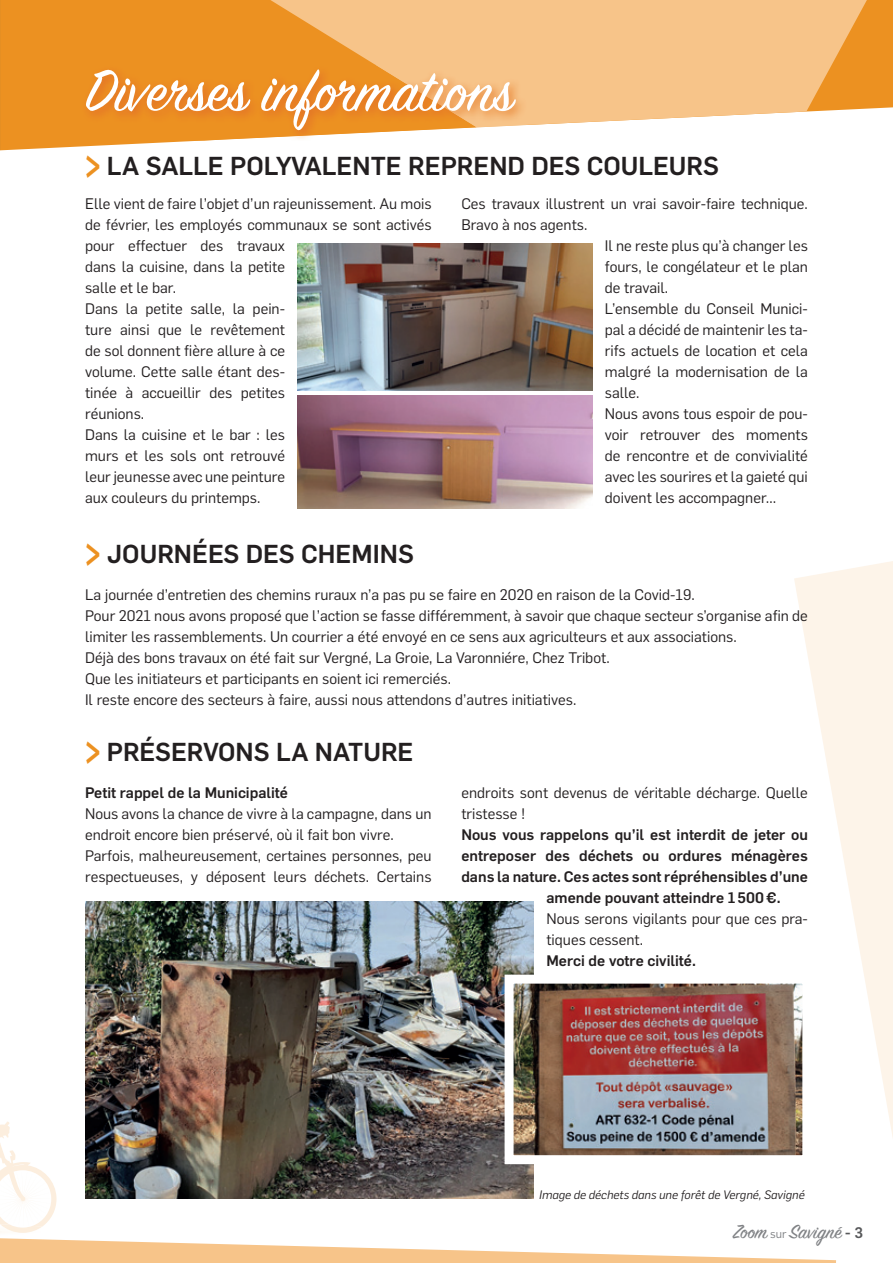
<style>
.page{position:relative;width:893px;height:1263px;background:#fff}
.page>*{position:absolute;margin:0;border:0;box-sizing:border-box;transform-origin:0 0}
.t1{font:64.5px "Sign Painter House Script";color:#fff}
.t2{font:500 25.5px "Flama";color:#231f20}
.t3{font:21.45px "Sign Painter House Script";color:#808285}
.t4{font:15px/21px "Flama";color:#231f20}
.t5{font:500 15px "Flama";color:#231f20}
.t6{font:italic 12px "Flama";color:#231f20}
.s1{font-weight:600;font-size:45px;color:#ec9121}
.s2{font-family:"Flama";font-size:11.7px}
.s3{font-family:"Flama";font-weight:500;font-size:15px;color:#57585a}
</style>
<div class="page">
<svg style="left:1px;top:0;width:892px;height:150px;fill:#ec9121"></svg>
<svg style="left:236px;top:0;width:642px;height:127px;fill:#f7c489"></svg>
<svg style="left:0;top:0;width:1px;height:150px"></svg>
<img style="left:82px;top:65px;width:444px;height:76px">
<img style="left:376px;top:65px;width:150px;height:62px">
<img style="left:298px;top:243px;width:294px;height:148px">
<img style="left:85px;top:901px;width:449px;height:220px">
<svg style="left:0;top:1121px;width:836px;height:142px"></svg>
<img style="left:0;top:1224px;width:42px;height:9px">
<svg style="left:794px;top:561px;width:99px;height:584px;fill:#fdf4e9"></svg>
<img style="left:298px;top:395px;width:294px;height:113px">
<img style="left:515px;top:985px;width:286px;height:169px">
<div style="left:505px;top:975px;width:306px;height:189px;border:9px solid #fff"></div>
<h1 class="t1" style="left:85px;top:69px;width:430px">Diverses informations</h1>
<h2 class="t2" style="left:85px;top:157px;width:636px"><span class="s1">&gt;</span> LA SALLE POLYVALENTE REPREND DES COULEURS</h2>
<p class="t4" style="left:85px;top:194px;width:348px">Elle vient de faire l’objet d’un rajeunissement. Au mois de février, les employés communaux se sont activés pour effectuer des travaux<br>dans la cuisine, dans la petite<br>salle et le bar.<br>Dans la petite salle, la pein-<br>ture ainsi que le revêtement<br>de sol donnent fière allure à ce<br>volume. Cette salle étant des-<br>tinée à accueillir des petites<br>réunions.<br>Dans la cuisine et le bar : les<br>murs et les sols ont retrouvé<br>leur jeunesse avec une peinture<br>aux couleurs du printemps.</p>
<p class="t4" style="left:461px;top:194px;width:348px">Ces travaux illustrent un vrai savoir-faire technique.</p>
<p class="t4" style="left:461px;top:215px;width:128px">Bravo à nos agents.</p>
<p class="t4" style="left:605px;top:236px;width:205px">Il ne reste plus qu’à changer les</p>
<p class="t4" style="left:605px;top:257px;width:205px">fours, le congélateur et le plan</p>
<p class="t4" style="left:605px;top:278px;width:65px">de travail.</p>
<p class="t4" style="left:605px;top:299px;width:205px">L’ensemble du Conseil Munici-</p>
<p class="t4" style="left:605px;top:320px;width:205px">pal a décidé de maintenir les ta-</p>
<p class="t4" style="left:605px;top:341px;width:205px">rifs actuels de location et cela</p>
<p class="t4" style="left:605px;top:362px;width:205px">malgré la modernisation de la</p>
<p class="t4" style="left:605px;top:383px;width:36px">salle.</p>
<p class="t4" style="left:605px;top:404px;width:205px">Nous avons tous espoir de pou-</p>
<p class="t4" style="left:605px;top:425px;width:205px">voir retrouver des moments</p>
<p class="t4" style="left:605px;top:446px;width:205px">de rencontre et de convivialité</p>
<p class="t4" style="left:605px;top:467px;width:204px">avec les sourires et la gaieté qui</p>
<p class="t4" style="left:605px;top:488px;width:173px">doivent les accompagner…</p>
<h2 class="t2" style="left:85px;top:545px;width:330px"><span class="s1">&gt;</span> JOURNÉES DES CHEMINS</h2>
<p class="t4" style="left:85px;top:586px;width:724px">La journée d’entretien des chemins ruraux n’a pas pu se faire en 2020 en raison de la Covid-19.<br>Pour 2021 nous avons proposé que l’action se fasse différemment, à savoir que chaque secteur s’organise afin de limiter les rassemblements. Un courrier a été envoyé en ce sens aux agriculteurs et aux associations.<br>Déjà des bons travaux on été fait sur Vergné, La Groie, La Varonniére, Chez Tribot.<br>Que les initiateurs et participants en soient ici remerciés.<br>Il reste encore des secteurs à faire, aussi nous attendons d’autres initiatives.</p>
<h2 class="t2" style="left:85px;top:743px;width:330px"><span class="s1">&gt;</span> PRÉSERVONS LA NATURE</h2>
<p class="t5" style="left:85px;top:788px;width:204px">Petit rappel de la Municipalité</p>
<p class="t4" style="left:85px;top:805px;width:348px">Nous avons la chance de vivre à la campagne, dans un endroit encore bien préservé, où il fait bon vivre.<br>Parfois, malheureusement, certaines personnes, peu respectueuses, y déposent leurs déchets. Certains</p>
<p class="t4" style="left:461px;top:784px;width:348px">endroits sont devenus de véritable décharge. Quelle tristesse !</p>
<p class="t5" style="left:461px;top:830px;width:348px">Nous vous rappelons qu’il est interdit de jeter ou</p>
<p class="t5" style="left:461px;top:851px;width:348px">entreposer des déchets ou ordures ménagères</p>
<p class="t5" style="left:461px;top:872px;width:348px">dans la nature. Ces actes sont répréhensibles d’une</p>
<p class="t5" style="left:546px;top:893px;width:236px">amende pouvant atteindre 1 500 €.</p>
<p class="t4" style="left:546px;top:910px;width:263px">Nous serons vigilants pour que ces pra&shy;tiques cessent.</p>
<p class="t5" style="left:546px;top:956px;width:151px">Merci de votre civilité.</p>
<p class="t6" style="left:539px;top:1191px;width:267px">Image de déchets dans une forêt de Vergné, Savigné</p>
<h3 class="t3" style="left:733px;top:1224px;width:132px">Zoom <span class="s2">sur</span> Savigné <span class="s3">- 3</span></h3>
</div>
